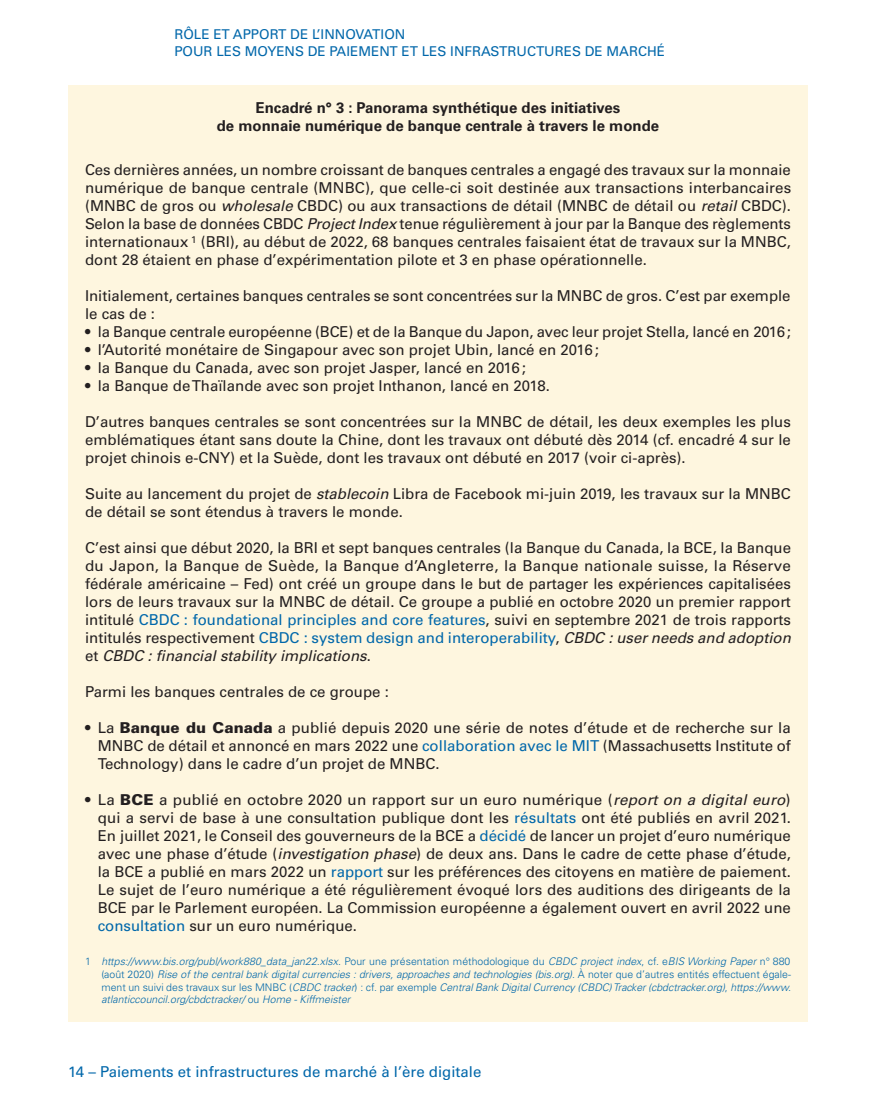
<style>
.page{position:relative;width:876px;height:1106px;background:#fff}
.page>*{position:absolute;margin:0;border:0;box-sizing:border-box;transform-origin:0 0}
.t1{font:15px/18px "Univers LT Std";color:#231f20;text-align:justify}
.t2{font:700 15px/18px "Univers LT Std";color:#231f20;text-align:center}
.t3{font:15px "Univers LT Std";color:#0067aa}
.t4{font:13.5px/16.5px "Univers LT Std";color:#0067aa}
.t5{font:italic 300 10.5px/12.8px "Univers LT Std";color:#0067aa;text-align:justify}
.s1{font-style:italic}
.s2{color:#0067aa}
.s3{font-weight:900}
.s4{font-style:normal}
</style>
<div class="page">
<div style="left:68px;top:85px;width:740px;height:936px;background:#fef6df"></div>
<p class="t4" style="left:174px;top:26px;width:492px">RÔLE ET APPORT DE L’INNOVATION<br>POUR LES MOYENS DE PAIEMENT ET LES INFRASTRUCTURES DE MARCHÉ</p>
<p class="t2" style="left:217px;top:99px;width:444px">Encadré n° 3 : Panorama synthétique des initiatives<br>de monnaie numérique de banque centrale à travers le monde</p>
<p class="t1" style="left:85px;top:161px;width:708px">Ces dernières années, un nombre croissant de banques centrales a engagé des travaux sur la monnaie numérique de banque centrale (MNBC), que celle-ci soit destinée aux transactions interbancaires (MNBC de gros ou <span class="s1">wholesale</span> CBDC) ou aux transactions de détail (MNBC de détail ou <span class="s1">retail</span> CBDC).<br>Selon la base de données CBDC <span class="s1">Project Index</span> tenue régulièrement à jour par la Banque des règlements internationaux <sup>1</sup> (BRI), au début de 2022, 68 banques centrales faisaient état de travaux sur la MNBC, dont 28 étaient en phase d’expérimentation pilote et 3 en phase opérationnelle.</p>
<p class="t1" style="left:85px;top:287px;width:707px">Initialement, certaines banques centrales se sont concentrées sur la MNBC de gros. C’est par exemple le cas de :</p>
<p class="t1" style="left:85px;top:323px;width:707px">• la Banque centrale européenne (BCE) et de la Banque du Japon, avec leur projet Stella, lancé en 2016;</p>
<p class="t1" style="left:85px;top:341px;width:515px">• l’Autorité monétaire de Singapour avec son projet Ubin, lancé en 2016;</p>
<p class="t1" style="left:85px;top:359px;width:442px">• la Banque du Canada, avec son projet Jasper, lancé en 2016;</p>
<p class="t1" style="left:85px;top:377px;width:466px">• la Banque de Thaïlande avec son projet Inthanon, lancé en 2018.</p>
<p class="t1" style="left:85px;top:413px;width:707px">D’autres banques centrales se sont concentrées sur la MNBC de détail, les deux exemples les plus emblématiques étant sans doute la Chine, dont les travaux ont débuté dès 2014 (cf. encadré 4 sur le projet chinois e-CNY) et la Suède, dont les travaux ont débuté en 2017 (voir ci-après).</p>
<p class="t1" style="left:85px;top:485px;width:707px">Suite au lancement du projet de <span class="s1">stablecoin</span> Libra de Facebook mi-juin 2019, les travaux sur la MNBC de détail se sont étendus à travers le monde.</p>
<p class="t1" style="left:85px;top:539px;width:707px">C’est ainsi que début 2020, la BRI et sept banques centrales (la Banque du Canada, la BCE, la Banque du Japon, la Banque de Suède, la Banque d’Angleterre, la Banque nationale suisse, la Réserve fédérale américaine – Fed) ont créé un groupe dans le but de partager les expériences capitalisées lors de leurs travaux sur la MNBC de détail. Ce groupe a publié en octobre 2020 un premier rapport intitulé <span class="s2">CBDC : foundational principles and core features</span>, suivi en septembre 2021 de trois rapports intitulés respectivement <span class="s2">CBDC : system design and interoperability</span>, <span class="s1">CBDC : user needs and adoption </span>et <span class="s1">CBDC : financial stability implications</span>.</p>
<p class="t1" style="left:85px;top:683px;width:305px">Parmi les banques centrales de ce groupe :</p>
<p class="t1" style="left:98px;top:719px;width:695px;text-indent:-13px">• La <span class="s3">Banque du Canada</span> a publié depuis 2020 une série de notes d’étude et de recherche sur la MNBC de détail et annoncé en mars 2022 une <span class="s2">collaboration avec le MIT</span> (Massachusetts Institute of Technology) dans le cadre d’un projet de MNBC.</p>
<p class="t1" style="left:98px;top:791px;width:695px;text-indent:-13px">• La <span class="s3">BCE</span> a publié en octobre 2020 un rapport sur un euro numérique (<span class="s1">report on a digital euro</span>) qui a servi de base à une consultation publique dont les <span class="s2">résultats</span> ont été publiés en avril 2021.<br>En juillet 2021, le Conseil des gouverneurs de la BCE a <span class="s2">décidé</span> de lancer un projet d’euro numérique avec une phase d’étude (<span class="s1">investigation phase</span>) de deux ans. Dans le cadre de cette phase d’étude, la BCE a publié en mars 2022 un <span class="s2">rapport</span> sur les préférences des citoyens en matière de paiement.<br>Le sujet de l’euro numérique a été régulièrement évoqué lors des auditions des dirigeants de la BCE par le Parlement européen. La Commission européenne a également ouvert en avril 2022 une <span class="s2">consultation</span> sur un euro numérique.</p>
<p class="t5" style="left:101px;top:955px;width:691px;text-indent:-16px"><span class="s4">1</span> https://www.bis.org/publ/work880_data_jan22.xlsx<span class="s4">. Pour une présentation méthodologique du</span> CBDC project index<span class="s4">, cf. e</span>BIS Working Paper <span class="s4">n° 880 (août 2020)</span> Rise of the central bank digital currencies : drivers, approaches and technologies (bis.org)<span class="s4">. À noter que d’autres entités effectuent égale&shy;ment un suivi des travaux sur les MNBC (</span>CBDC tracker<span class="s4">) : cf. par exemple</span> Central Bank Digital Currency (CBDC) Tracker (cbdctracker.org)<span class="s4">,</span> https://www. atlanticcouncil.org/cbdctracker/ <span class="s4">ou</span> Home - Kiffmeister</p>
<p class="t3" style="left:68px;top:1063px;width:415px">14 – Paiements et infrastructures de marché à l’ère digitale</p>
</div>
